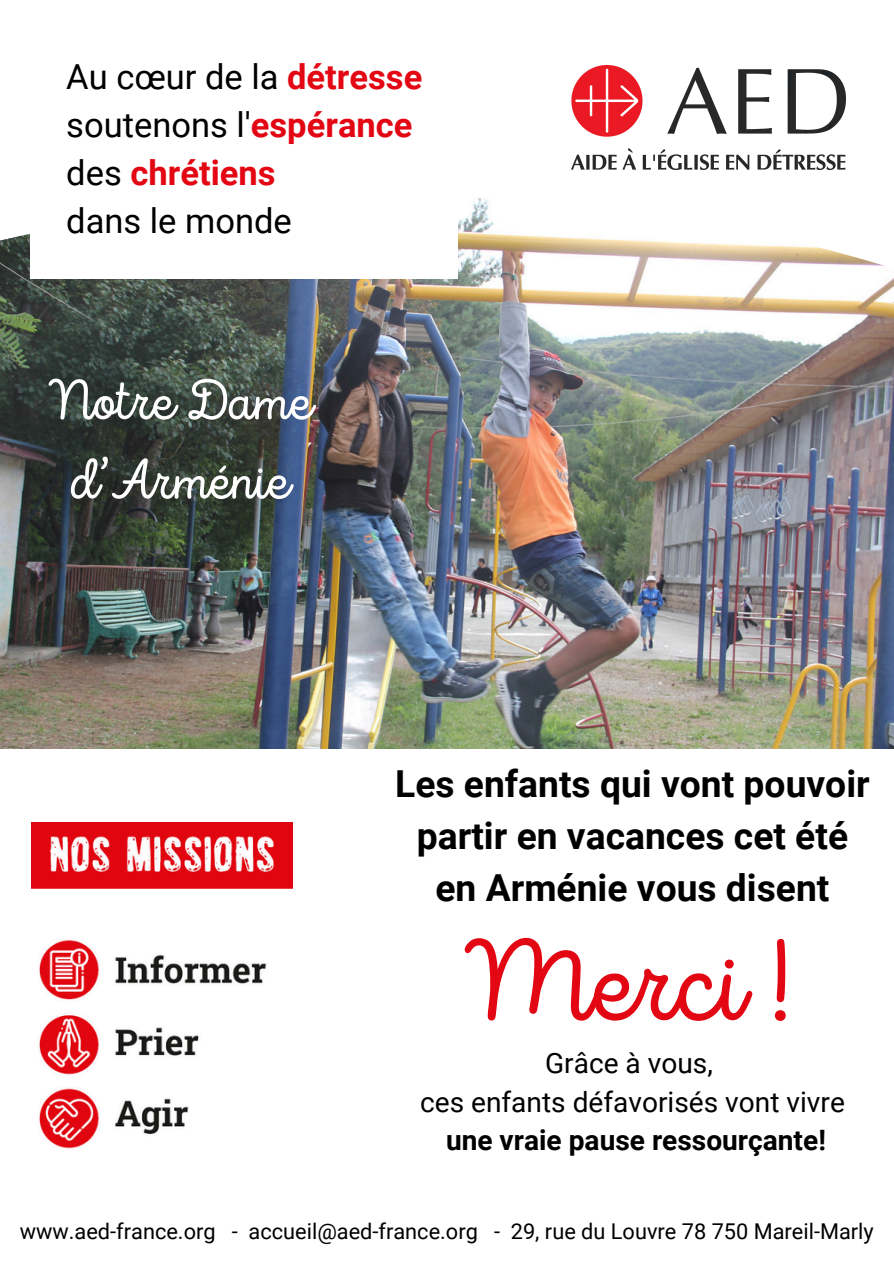
<style>
.page{position:relative;width:894px;height:1264px;background:#fff}
.page>*{position:absolute;margin:0;border:0;box-sizing:border-box;transform-origin:0 0}
.t1{font:113.7px "Intro Script";color:#e30613}
.t2{font:57px/79.3px "Intro Script";color:#fff;text-align:center}
.t3{font:700 37.2px/51.8px "Roboto";color:#000;text-align:center}
.t4{font:34.5px/47.8px "Roboto";color:#000}
.t5{font:28.05px/38.8px "Roboto";color:#000;text-align:center}
.t6{font:21.75px "Roboto";color:#000}
.s1{font-weight:700;color:#e30613}
.s2{font-weight:700}
</style>
<div class="page">
<img style="left:0;top:154px;width:893px;height:995px">
<img style="left:571px;top:66px;width:273px;height:103px">
<h5 class="t4" style="left:66px;top:54px;width:357px">Au cœur de la <span class="s1">détresse </span>soutenons l'<span class="s1">espérance </span>des <span class="s1">chrétiens<br></span>dans le monde</h5>
<h2 class="t2" style="left:47px;top:366px;width:265px">Notre Dame d’Arménie</h2>
<p class="t3" style="left:395px;top:758px;width:476px">Les enfants qui vont pouvoir partir en vacances cet été en Arménie vous disent</p>
<p class="t1" style="left:461px;top:935px;width:332px">Merci !</p>
<h3 class="t5" style="left:420px;top:1043px;width:426px">Grâce à vous,<br>ces enfants défavorisés vont vivre <span class="s2">une vraie pause ressourçante!</span></h3>
<p class="t6" style="left:20px;top:1219px;width:855px">www.aed-france.org - accueil@aed-france.org - 29, rue du Louvre 78 750 Mareil-Marly</p>
</div>
